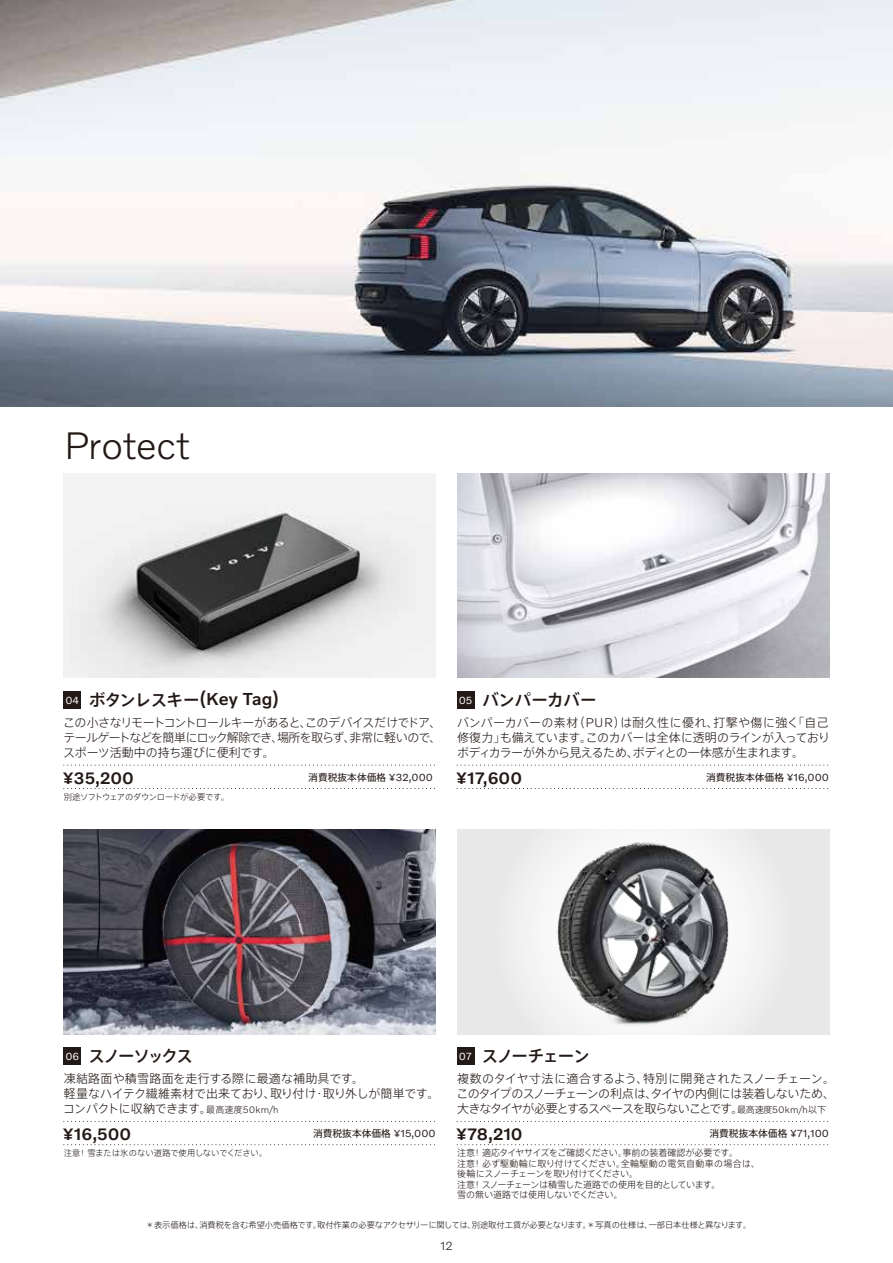
<style>
.page{position:relative;width:893px;height:1263px;background:#fff}
.page>*{position:absolute;margin:0;border:0;box-sizing:border-box;transform-origin:0 0}
.t1{font:300 39px "Volvo Novum";color:#231916}
.t2{font:500 17.7px "Volvo Novum";letter-spacing:.01em;color:#231916}
.t3{font:500 16.8px "Volvo Novum";color:#231916}
.t4{font:500 16.5px "Axis Std";letter-spacing:-.115em;color:#231916}
.t5{font:500 16.5px "Axis Std";letter-spacing:-.07em;color:#231916}
.t6{font:500 16.5px "Axis Std";letter-spacing:-.015em;color:#231916}
.t7{font:300 12px/15px "Axis Std";letter-spacing:-.04em;color:#231916;text-align:justify}
.t8{font:300 12px/15px "Axis Std";letter-spacing:-.01em;color:#231916}
.t9{font:300 12px "Volvo Novum";color:#231916}
.t10{font:9.75px "Axis Std";color:#231916}
.t11{font:300 9px/10.5px "Axis Std";letter-spacing:-.02em;color:#231916}
.t12{font:300 8.25px "Axis Std";letter-spacing:-.01em;color:#231916}
.t13{font:300 8.25px "Axis Std";letter-spacing:-.05em;color:#231916}
.s1{font-weight:400;font-size:10.5px;color:#fff}
.s2{font-family:"Axis Std";font-size:16.5px}
.s3{font-family:"Volvo Novum";font-size:10.5px}
.s4{font-family:"Volvo Novum";font-weight:400;font-size:10.5px;color:#fff}
.s5{font-family:"Volvo Novum";font-size:12.9px}
.s6{font-size:9px}
.s7{font-family:"Volvo Novum";font-size:9.6px}
</style>
<div class="page">
<div style="left:457px;top:830px;width:372px;height:204px;background:#e9e8e8"></div>
<img style="left:64px;top:473px;width:372px;height:205px">
<div style="left:64px;top:691px;width:17px;height:17px;background:#231916"></div>
<svg style="left:64px;top:788px;width:371px;height:1px"></svg>
<svg style="left:64px;top:765px;width:371px;height:1px"></svg>
<img style="left:64px;top:830px;width:372px;height:204px">
<svg style="left:64px;top:1144px;width:371px;height:1px"></svg>
<svg style="left:64px;top:1121px;width:371px;height:1px"></svg>
<div style="left:64px;top:1047px;width:17px;height:17px;background:#231916"></div>
<svg style="left:457px;top:1144px;width:372px;height:1px"></svg>
<svg style="left:457px;top:1121px;width:372px;height:1px"></svg>
<div style="left:457px;top:1047px;width:17px;height:17px;background:#231916"></div>
<img style="left:457px;top:473px;width:372px;height:205px">
<svg style="left:457px;top:788px;width:372px;height:1px"></svg>
<svg style="left:457px;top:765px;width:372px;height:1px"></svg>
<div style="left:457px;top:691px;width:17px;height:17px;background:#231916"></div>
<img style="left:0;top:0;width:893px;height:407px">
<img style="left:524px;top:830px;width:240px;height:204px">
<h1 class="t1" style="left:64px;top:421px;width:128px">Protect</h1>
<h2 class="t2" style="left:65px;top:688px;width:215px"><span class="s1">04</span> <span class="s2">ボタンレスキー</span>(Key Tag)</h2>
<p class="t7" style="left:63px;top:714px;width:380px">この小さなリモートコントロールキーがあると、このデバイスだけでドア、テールゲートなどを簡単にロック解除でき、場所を取らず、非常に軽いので、スポーツ活動中の持ち運びに便利です。</p>
<h3 class="t3" style="left:63px;top:767px;width:73px">¥35,200</h3>
<p class="t10" style="left:308px;top:769px;width:126px">消費税抜本体価格 <span class="s3">¥32,000</span></p>
<p class="t13" style="left:64px;top:791px;width:167px">別途ソフトウェアのダウンロードが必要です。</p>
<h3 class="t6" style="left:459px;top:687px;width:139px"><span class="s4">05</span> バンパーカバー</h3>
<p class="t7" style="left:457px;top:714px;width:375px">バンパーカバーの素材（<span class="s5">PUR</span>）は耐久性に優れ、打撃や傷に強く「自己修復力」も備えています。このカバーは全体に透明のラインが入っておりボディカラーが外から見えるため、ボディとの一体感が生まれます。</p>
<h3 class="t3" style="left:456px;top:767px;width:67px">¥17,600</h3>
<p class="t10" style="left:706px;top:769px;width:124px">消費税抜本体価格 <span class="s3">¥16,000</span></p>
<h3 class="t4" style="left:65px;top:1043px;width:129px"><span class="s4">06</span> スノーソックス</h3>
<p class="t8" style="left:63px;top:1070px;width:378px">凍結路面や積雪路面を走行する際に最適な補助具です。<br>軽量なハイテク繊維素材で出来ており、取り付け・取り外しが簡単です。コンパクトに収納できます。<span class="s6">最高速度</span><span class="s7">50km/h</span></p>
<p class="t12" style="left:64px;top:1147px;width:205px">注意！雪または氷のない道路で使用しないでください。</p>
<h3 class="t3" style="left:63px;top:1123px;width:70px">¥16,500</h3>
<p class="t10" style="left:313px;top:1126px;width:124px">消費税抜本体価格 <span class="s3">¥15,000</span></p>
<h3 class="t5" style="left:459px;top:1043px;width:133px"><span class="s4">07</span> スノーチェーン</h3>
<p class="t7" style="left:456px;top:1070px;width:380px">複数のタイヤ寸法に適合するよう、特別に開発されたスノーチェーン。このタイプのスノーチェーンの利点は、タイヤの内側には装着しないため、大きなタイヤが必要とするスペースを取らないことです。<span class="s6">最高速度</span><span class="s7">50km/h</span><span class="s6">以下</span></p>
<h3 class="t3" style="left:456px;top:1123px;width:68px">¥78,210</h3>
<p class="t10" style="left:709px;top:1126px;width:121px">消費税抜本体価格 <span class="s3">¥71,100</span></p>
<p class="t11" style="left:457px;top:1147px;width:305px">注意！適応タイヤサイズをご確認ください。事前の装着確認が必要です。<br>注意！必ず駆動輪に取り付けてください。全輪駆動の電気自動車の場合は、後輪にスノーチェーンを取り付けてください。<br>注意！スノーチェーンは積雪した道路での使用を目的としています。<br>雪の無い道路では使用しないでください。</p>
<p class="t12" style="left:146px;top:1219px;width:607px">＊表示価格は、消費税を含む希望小売価格です。取付作業の必要なアクセサリーに関しては、別途取付工賃が必要となります。＊写真の仕様は、一部日本仕様と異なります。</p>
<p class="t9" style="left:440px;top:1238px;width:14px">12</p>
</div>
